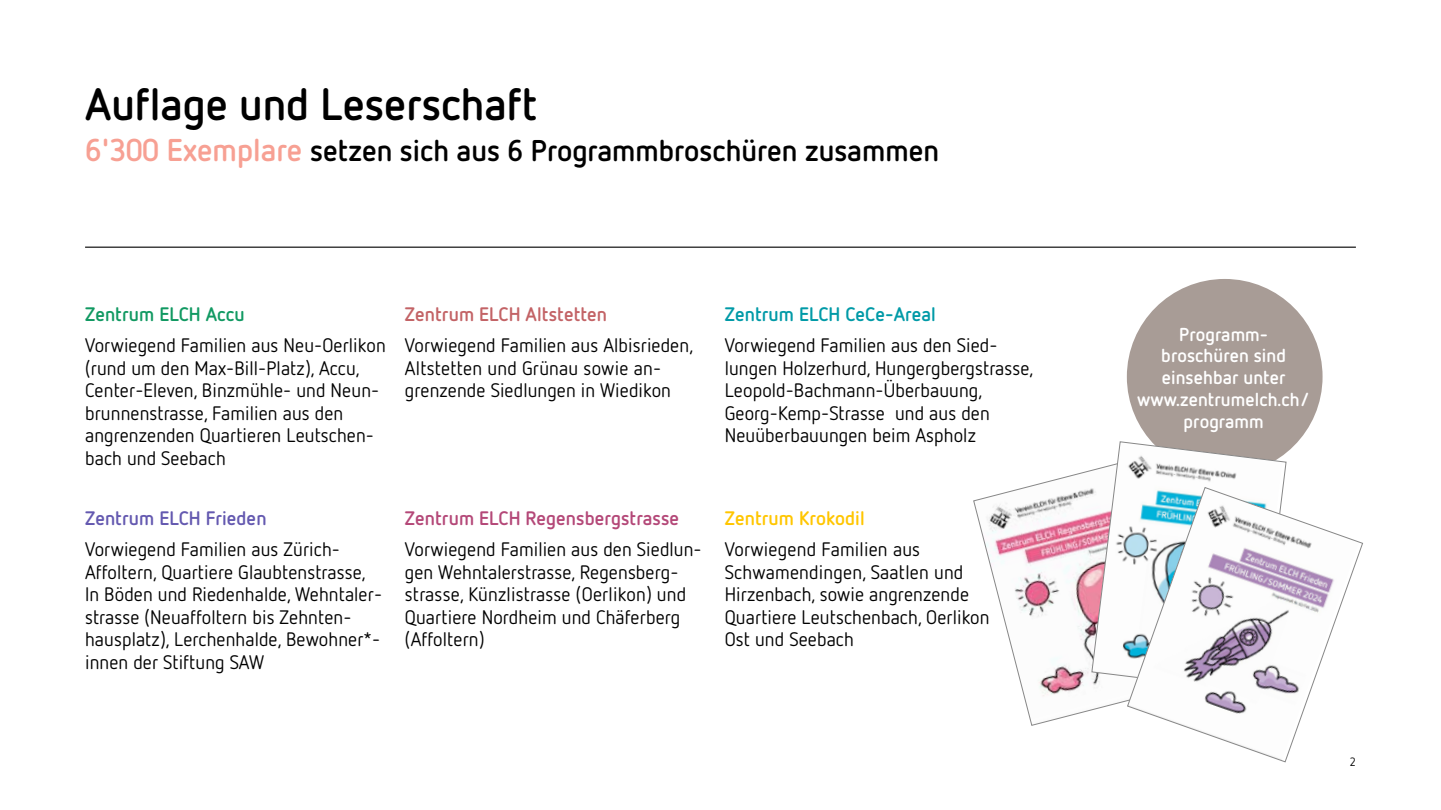
<style>
.page{position:relative;width:1441px;height:810px;background:#fff}
.page>*{position:absolute;margin:0;border:0;box-sizing:border-box;transform-origin:0 0}
.t1{font:700 45px "Netto OT";color:#000}
.t2{font:700 30px "Netto OT";color:#000}
.t3{font:19.5px/22.5px "Netto OT";letter-spacing:.005em;color:#000}
.t4{font:700 19.5px "Netto OT";letter-spacing:.005em;color:#b44878}
.t5{font:700 19.5px "Netto OT";letter-spacing:.005em;color:#c36366}
.t6{font:700 19.5px "Netto OT";letter-spacing:.005em;color:#009aa7}
.t7{font:700 19.5px "Netto OT";letter-spacing:.005em;color:#6459b0}
.t8{font:700 19.5px "Netto OT";letter-spacing:.005em;color:#119962}
.t9{font:700 19.5px "Netto OT";letter-spacing:.005em;color:#ffc600}
.t10{font:700 18.75px/21.8px "Netto OT";letter-spacing:.005em;color:#fff;text-align:center}
.t11{font:12px "Netto OT";color:#000}
.s1{font-size:31.5px;color:#f7a093}
</style>
<div class="page">
<hr style="left:85px;top:247px;width:1270px;height:1px;background:#000">
<div style="left:1126px;top:279px;width:196px;height:196px;background:#a89c96;border-radius:50%"></div>
<svg style="left:973px;top:470px;width:153px;height:256px"></svg>
<svg style="left:1091px;top:441px;width:195px;height:252px"></svg>
<svg style="left:1126px;top:487px;width:236px;height:275px"></svg>
<h1 class="t1" style="left:85px;top:76px;width:453px">Auflage und Leserschaft</h1>
<h2 class="t2" style="left:85px;top:131px;width:855px"><span class="s1">6'300 Exemplare</span> setzen sich aus 6 Programmbroschüren zusammen</h2>
<p class="t8" style="left:85px;top:302px;width:161px">Zentrum ELCH Accu</p>
<p class="t3" style="left:85px;top:334px;width:302px">Vorwiegend Familien aus Neu-Oerlikon (rund um den Max-Bill-Platz), Accu, Center-Eleven, Binzmühle- und Neun&shy;brunnenstrasse, Familien aus den angrenzenden Quartieren Leutschen&shy;bach und Seebach</p>
<p class="t7" style="left:85px;top:506px;width:183px">Zentrum ELCH Frieden</p>
<p class="t3" style="left:85px;top:538px;width:298px">Vorwiegend Familien aus Zürich-Affoltern, Quartiere Glaubtenstrasse, In Böden und Riedenhalde, Wehntaler&shy;strasse (Neuaffoltern bis Zehnten&shy;hausplatz), Lerchenhalde, Bewohner*- innen der Stiftung SAW</p>
<p class="t5" style="left:405px;top:302px;width:204px">Zentrum ELCH Altstetten</p>
<p class="t3" style="left:405px;top:334px;width:290px">Vorwiegend Familien aus Albisrieden,<br>Altstetten und Grünau sowie an&shy;grenzende Siedlungen in Wiedikon</p>
<p class="t4" style="left:405px;top:506px;width:276px">Zentrum ELCH Regensbergstrasse</p>
<p class="t3" style="left:405px;top:538px;width:298px">Vorwiegend Familien aus den Siedlun&shy;gen Wehntalerstrasse, Regensberg&shy;strasse, Künzlistrasse (Oerlikon) und<br>Quartiere Nordheim und Chäferberg (Affoltern)</p>
<p class="t6" style="left:724px;top:302px;width:212px">Zentrum ELCH CeCe-Areal</p>
<p class="t3" style="left:724px;top:334px;width:310px">Vorwiegend Familien aus den Sied&shy;lungen Holzerhurd, Hungergbergstrasse, Leopold-Bachmann-Überbauung, Georg-Kemp-Strasse und aus den Neuüberbauungen beim Aspholz</p>
<p class="t9" style="left:724px;top:506px;width:141px">Zentrum Krokodil</p>
<p class="t3" style="left:724px;top:538px;width:266px">Vorwiegend Familien aus<br>Schwamendingen, Saatlen und<br>Hirzenbach, sowie angrenzende<br>Quartiere Leutschenbach, Oerlikon<br>Ost und Seebach</p>
<p class="t10" style="left:1137px;top:323px;width:174px">Programm&shy;broschüren sind einsehbar unter www.zentrumelch.ch/ programm</p>
<p class="t11" style="left:1349px;top:755px;width:8px">2</p>
</div>
